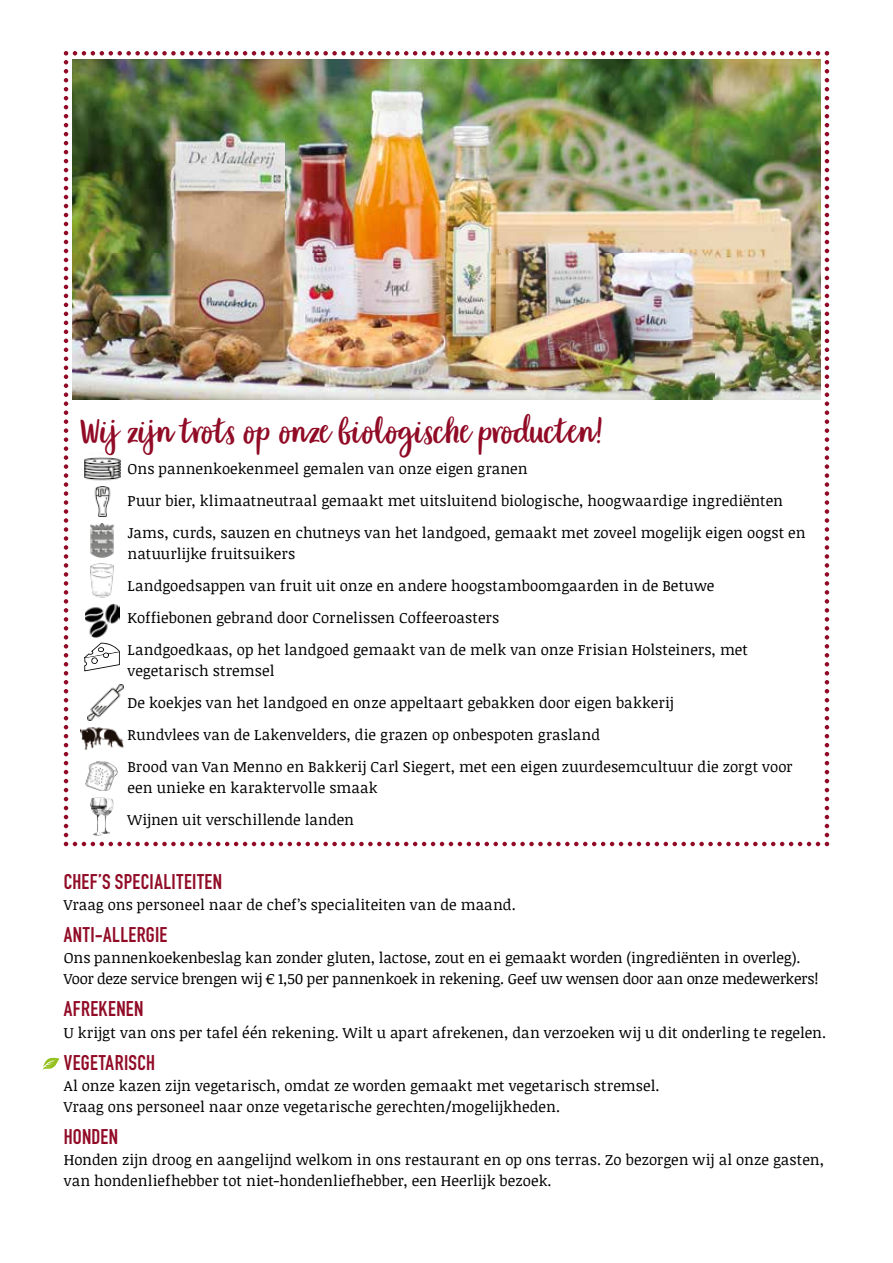
<style>
.page{position:relative;width:893px;height:1263px;background:#fff}
.page>*{position:absolute;margin:0;border:0;box-sizing:border-box;transform-origin:0 0}
.t1{font:37.5px "Garden Grown US B";letter-spacing:.02em;color:#910b26}
.t2{font:700 21px "DIN Condensed";letter-spacing:.02em;color:#910b26}
.t3{font:15px/32px "Noticia Text";color:#000}
</style>
<div class="page">
<img style="left:64px;top:51px;width:765px;height:795px">
<img style="left:90px;top:797px;width:20px;height:39px">
<img style="left:85px;top:761px;width:27px;height:30px">
<svg style="left:43px;top:1057px;width:17px;height:12px"></svg>
<h1 class="t1" style="left:81px;top:410px;width:524px">Wij zijn trots op onze biologische producten!</h1>
<p class="t3" style="left:128px;top:452px;width:680px">Ons pannenkoekenmeel gemalen van onze eigen granen<br>Puur bier, klimaatneutraal gemaakt met uitsluitend biologische, hoogwaardige ingrediënten<br>Jams, curds, sauzen en chutneys van het landgoed, gemaakt met zoveel mogelijk eigen oogst en</p>
<p class="t3" style="left:128px;top:537px;width:622px">natuurlijke fruitsuikers<br>Landgoedsappen van fruit uit onze en andere hoogstamboomgaarden in de Betuwe Koffiebonen gebrand door Cornelissen Coffeeroasters<br>Landgoedkaas, op het landgoed gemaakt van de melk van onze Frisian Holsteiners, met</p>
<p class="t3" style="left:128px;top:654px;width:667px">vegetarisch stremsel<br>De koekjes van het landgoed en onze appeltaart gebakken door eigen bakkerij<br>Rundvlees van de Lakenvelders, die grazen op onbespoten grasland<br>Brood van Van Menno en Bakkerij Carl Siegert, met een eigen zuurdesemcultuur die zorgt voor</p>
<p class="t3" style="left:128px;top:771px;width:252px">een unieke en karaktervolle smaak<br>Wijnen uit verschillende landen</p>
<h2 class="t2" style="left:64px;top:867px;width:160px">CHEF’S SPECIALITEITEN</h2>
<p class="t3" style="left:64px;top:888px;width:453px">Vraag ons personeel naar de chef’s specialiteiten van de maand.</p>
<h2 class="t2" style="left:64px;top:920px;width:105px">ANTI-ALLERGIE</h2>
<p class="t3" style="left:64px;top:947px;width:756px;line-height:21.3px">Ons pannenkoekenbeslag kan zonder gluten, lactose, zout en ei gemaakt worden (ingrediënten in overleg).<br>Voor deze service brengen wij € 1,50 per pannenkoek in rekening. Geef uw wensen door aan onze medewerkers!</p>
<h2 class="t2" style="left:64px;top:995px;width:81px">AFREKENEN</h2>
<p class="t3" style="left:64px;top:1016px;width:764px">U krijgt van ons per tafel één rekening. Wilt u apart afrekenen, dan verzoeken wij u dit onderling te regelen.</p>
<h2 class="t2" style="left:64px;top:1048px;width:93px">VEGETARISCH</h2>
<p class="t3" style="left:64px;top:1074px;width:597px;line-height:21.3px">Al onze kazen zijn vegetarisch, omdat ze worden gemaakt met vegetarisch stremsel.<br>Vraag ons personeel naar onze vegetarische gerechten/mogelijkheden.</p>
<h2 class="t2" style="left:64px;top:1122px;width:56px">HONDEN</h2>
<p class="t3" style="left:64px;top:1149px;width:762px;line-height:21.3px">Honden zijn droog en aangelijnd welkom in ons restaurant en op ons terras. Zo bezorgen wij al onze gasten, van hondenliefhebber tot niet-hondenliefhebber, een Heerlijk bezoek.</p>
</div>
